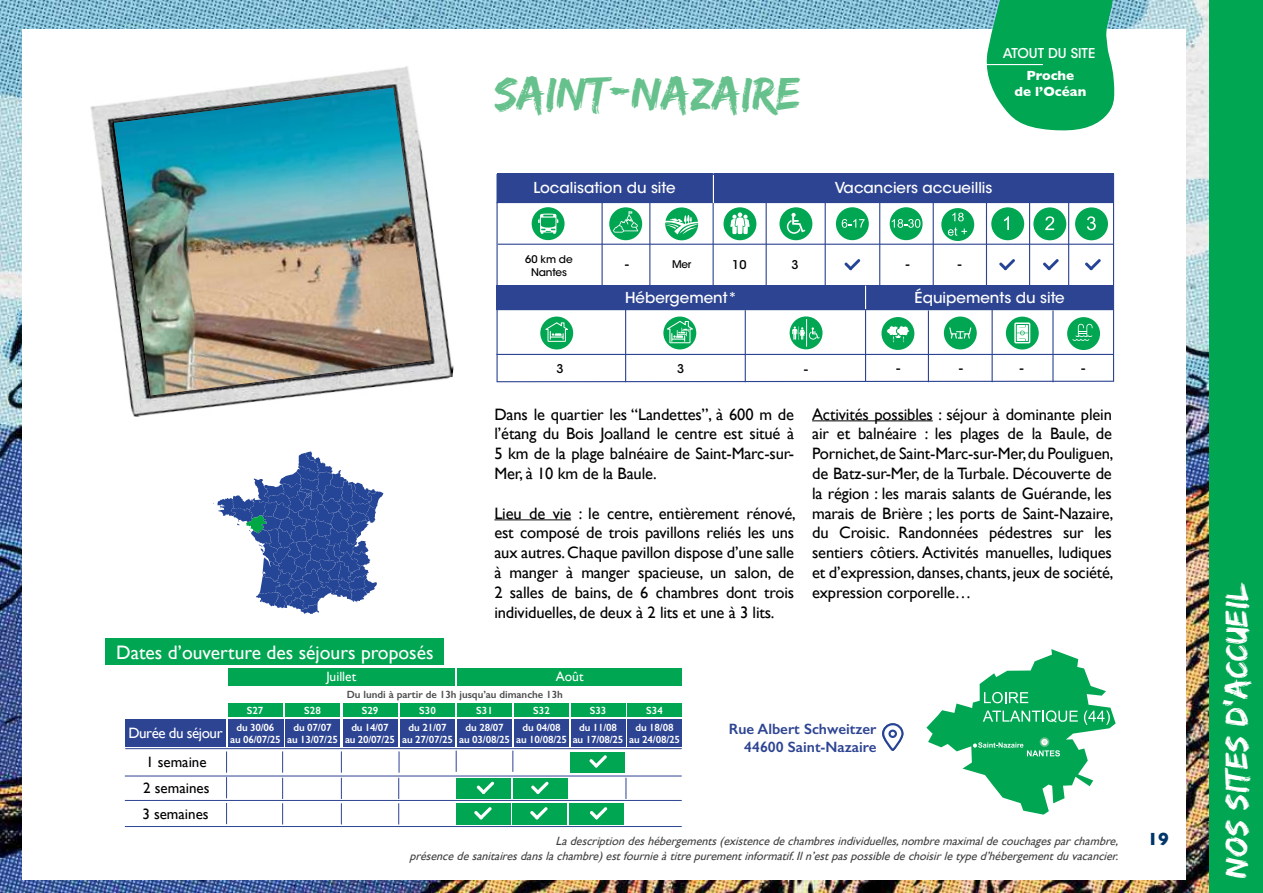
<style>
.page{position:relative;width:1263px;height:893px;background:#fff}
.page>*{position:absolute;margin:0;border:0;box-sizing:border-box;transform-origin:0 0}
.t1{font:48px "Edo SZ";color:#67c18c}
.t2{font:33px "Edo SZ";letter-spacing:.02em;color:#fff}
.t3{font:19.5px "Gill Sans";color:#fff}
.t4{font:700 18px "Gill Sans";color:#00366c}
.t5{font:16.5px/19.8px "Gill Sans";letter-spacing:-.01em;color:#000;text-align:justify}
.t6{font:500 15px "ITC Avant Garde Std";color:#fff}
.t7{font:600 15px/18px "Gill Sans";color:#2d4492;text-align:right}
.t8{font:15px/25.8px "Gill Sans";color:#000}
.t9{font:15px "Gill Sans";letter-spacing:-.03em;color:#fff}
.t10{font:700 13.5px/16.2px "Gill Sans";color:#fff;text-align:center}
.t11{font:13.5px "Gill Sans";color:#fff}
.t12{font:500 13.5px "ITC Avant Garde Std";color:#fff}
.t13{font:500 13.5px "ITC Avant Garde Std";color:#000}
.t14{font:italic 12px/14.4px "Gill Sans";color:#414042;text-align:right}
.t15{font:500 12px "ITC Avant Garde Std";color:#000}
.t16{font:600 10.5px/12.6px "Gill Sans";letter-spacing:-.02em;color:#fff;text-align:center}
.t17{font:600 10.5px "Gill Sans";color:#4d4d4f}
.t18{font:500 10.5px/12.6px "ITC Avant Garde Std";letter-spacing:-.01em;color:#000;text-align:center}
</style>
<div class="page">
<img style="left:0;top:0;width:1209px;height:893px">
<div style="left:1209px;top:0;width:54px;height:893px;background:#00a651"></div>
<div style="left:22px;top:29px;width:1163px;height:850px;background:#fff"></div>
<svg style="left:496px;top:173px;width:619px;height:210px"></svg>
<svg style="left:213px;top:451px;width:171px;height:163px"></svg>
<hr style="left:125px;top:826px;width:557px;height:1px;background:#2d4492">
<div style="left:106px;top:639px;width:338px;height:26px;background:#00a651"></div>
<div style="left:125px;top:719px;width:101px;height:28px;background:#2d4492"></div>
<div style="left:228px;top:719px;width:55px;height:28px;background:#2d4492"></div>
<div style="left:228px;top:668px;width:227px;height:17px;background:#00a651"></div>
<div style="left:228px;top:703px;width:54px;height:14px;background:#00a651"></div>
<div style="left:285px;top:703px;width:55px;height:14px;background:#00a651"></div>
<div style="left:343px;top:703px;width:54px;height:14px;background:#00a651"></div>
<div style="left:400px;top:703px;width:55px;height:14px;background:#00a651"></div>
<div style="left:457px;top:703px;width:55px;height:14px;background:#00a651"></div>
<div style="left:514px;top:703px;width:55px;height:14px;background:#00a651"></div>
<div style="left:571px;top:703px;width:54px;height:14px;background:#00a651"></div>
<div style="left:627px;top:703px;width:55px;height:14px;background:#00a651"></div>
<div style="left:458px;top:668px;width:224px;height:17px;background:#00a651"></div>
<div style="left:457px;top:719px;width:55px;height:28px;background:#2d4492"></div>
<div style="left:285px;top:719px;width:55px;height:28px;background:#2d4492"></div>
<div style="left:514px;top:719px;width:55px;height:28px;background:#2d4492"></div>
<div style="left:343px;top:719px;width:54px;height:28px;background:#2d4492"></div>
<div style="left:571px;top:719px;width:54px;height:28px;background:#2d4492"></div>
<div style="left:627px;top:719px;width:55px;height:28px;background:#2d4492"></div>
<div style="left:400px;top:719px;width:55px;height:28px;background:#2d4492"></div>
<div style="left:513px;top:778px;width:54px;height:20px;background:#00a651"></div>
<div style="left:513px;top:803px;width:54px;height:21px;background:#00a651"></div>
<div style="left:569px;top:803px;width:55px;height:21px;background:#00a651"></div>
<div style="left:570px;top:752px;width:55px;height:21px;background:#00a651"></div>
<div style="left:456px;top:778px;width:55px;height:21px;background:#00a651"></div>
<div style="left:456px;top:803px;width:55px;height:21px;background:#00a651"></div>
<hr style="left:125px;top:776px;width:557px;height:1px;background:#2d4492">
<hr style="left:125px;top:748px;width:557px;height:1px;background:#2d4492">
<hr style="left:125px;top:800px;width:557px;height:1px;background:#2d4492">
<svg style="left:282px;top:751px;width:1px;height:73px"></svg>
<svg style="left:626px;top:778px;width:1px;height:21px"></svg>
<svg style="left:341px;top:751px;width:1px;height:73px"></svg>
<svg style="left:398px;top:751px;width:2px;height:73px"></svg>
<svg style="left:456px;top:751px;width:1px;height:21px"></svg>
<svg style="left:512px;top:751px;width:1px;height:21px"></svg>
<svg style="left:226px;top:751px;width:1px;height:73px"></svg>
<svg style="left:589px;top:755px;width:18px;height:13px"></svg>
<svg style="left:530px;top:807px;width:18px;height:12px"></svg>
<svg style="left:474px;top:807px;width:18px;height:12px"></svg>
<svg style="left:531px;top:782px;width:18px;height:12px"></svg>
<svg style="left:590px;top:807px;width:17px;height:12px"></svg>
<svg style="left:477px;top:782px;width:17px;height:12px"></svg>
<svg style="left:926px;top:649px;width:190px;height:166px"></svg>
<svg style="left:882px;top:723px;width:22px;height:28px"></svg>
<div style="left:888px;top:730px;width:9px;height:8px;border:2px solid #264497;border-radius:50%"></div>
<hr style="left:494px;top:519px;width:77px;height:1px;background:#000">
<hr style="left:812px;top:420px;width:121px;height:1px;background:#000">
<svg style="left:983px;top:0;width:136px;height:131px"></svg>
<hr style="left:983px;top:64px;width:60px;height:1px;background:#fff">
<img style="left:8px;top:3px;width:395px;height:21px">
<img style="left:90px;top:66px;width:364px;height:351px">
<img style="left:114px;top:88px;width:317px;height:307px">
<p class="t12" style="left:1003px;top:45px;width:94px">ATOUT DU SITE</p>
<h1 class="t1" style="left:494px;top:66px;width:307px">SAINT-NAZAIRE</h1>
<p class="t10" style="left:1014px;top:67px;width:73px">Proche<br>de l’Océan</p>
<p class="t6" style="left:534px;top:179px;width:143px">Localisation du site</p>
<p class="t6" style="left:835px;top:179px;width:159px">Vacanciers accueillis</p>
<p class="t18" style="left:525px;top:253px;width:49px">60 km de<br>Nantes</p>
<p class="t13" style="left:625px;top:255px;width:5px">-</p>
<p class="t18" style="left:672px;top:258px;width:21px">Mer</p>
<p class="t13" style="left:906px;top:255px;width:5px">-</p>
<p class="t15" style="left:732px;top:257px;width:16px">10</p>
<p class="t15" style="left:791px;top:257px;width:9px">3</p>
<p class="t13" style="left:958px;top:255px;width:5px">-</p>
<p class="t6" style="left:625px;top:289px;width:113px">Hébergement*</p>
<p class="t6" style="left:915px;top:289px;width:151px">Équipements du site</p>
<p class="t15" style="left:556px;top:361px;width:9px">3</p>
<p class="t15" style="left:677px;top:361px;width:9px">3</p>
<p class="t13" style="left:804px;top:361px;width:5px">-</p>
<p class="t13" style="left:897px;top:360px;width:5px">-</p>
<p class="t13" style="left:959px;top:360px;width:5px">-</p>
<p class="t13" style="left:1020px;top:360px;width:5px">-</p>
<p class="t13" style="left:1081px;top:360px;width:5px">-</p>
<p class="t3" style="left:116px;top:641px;width:319px">Dates d’ouverture des séjours proposés</p>
<p class="t5" style="left:494px;top:404px;width:301px">Dans le quartier les “Landettes”, à 600 m de l’étang du Bois Joalland le centre est situé à 5 km de la plage balnéaire de Saint-Marc-sur-Mer, à 10 km de la Baule.</p>
<p class="t5" style="left:494px;top:503px;width:303px">Lieu de vie : le centre, entièrement rénové, est composé de trois pavillons reliés les uns aux autres. Chaque pavillon dispose d’une salle à manger à manger spacieuse, un salon, de 2 salles de bains, de 6 chambres dont trois individuelles, de deux à 2 lits et une à 3 lits.</p>
<p class="t11" style="left:556px;top:669px;width:29px">Août</p>
<p class="t11" style="left:326px;top:669px;width:31px">Juillet</p>
<p class="t17" style="left:347px;top:688px;width:218px">Du lundi à partir de 13h jusqu’au dimanche 13h</p>
<p class="t16" style="left:247px;top:704px;width:18px">S27</p>
<p class="t16" style="left:304px;top:704px;width:18px">S28</p>
<p class="t16" style="left:362px;top:704px;width:18px">S29</p>
<p class="t16" style="left:419px;top:704px;width:18px">S30</p>
<p class="t16" style="left:476px;top:704px;width:18px">S31</p>
<p class="t16" style="left:533px;top:704px;width:18px">S32</p>
<p class="t16" style="left:590px;top:704px;width:18px">S33</p>
<p class="t16" style="left:646px;top:704px;width:18px">S34</p>
<p class="t5" style="left:812px;top:404px;width:303px">Activités possibles : séjour à dominante plein air et balnéaire : les plages de la Baule, de Pornichet, de Saint-Marc-sur-Mer, du Pouliguen, de Batz-sur-Mer, de la Turbale. Découverte de la région : les marais salants de Guérande, les marais de Brière ; les ports de Saint-Nazaire, du Croisic. Randonnées pédestres sur les sentiers côtiers. Activités manuelles, ludiques et d’expression, danses, chants, jeux de société, expression corporelle…</p>
<p class="t16" style="left:230px;top:721px;width:52px">du 30/06 au 06/07/25</p>
<p class="t16" style="left:287px;top:721px;width:52px">du 07/07 au 13/07/25</p>
<p class="t16" style="left:516px;top:721px;width:52px">du 04/08 au 10/08/25</p>
<p class="t16" style="left:345px;top:721px;width:51px">du 14/07 au 20/07/25</p>
<p class="t16" style="left:573px;top:721px;width:52px">du 11/08 au 17/08/25</p>
<p class="t16" style="left:629px;top:721px;width:52px">du 18/08 au 24/08/25</p>
<p class="t16" style="left:402px;top:721px;width:52px">du 21/07 au 27/07/25</p>
<p class="t7" style="left:729px;top:720px;width:149px">Rue Albert Schweitzer<br>44600 Saint-Nazaire</p>
<p class="t16" style="left:459px;top:721px;width:52px">du 28/07 au 03/08/25</p>
<p class="t9" style="left:128px;top:724px;width:96px">Durée du séjour</p>
<p class="t8" style="left:142px;top:749px;width:69px">1 semaine<br>2 semaines<br>3 semaines</p>
<p class="t14" style="left:409px;top:834px;width:714px">Ladescriptiondeshébergements(existencedechambresindividuelles,nombremaximaldecouchagesparchambre, présencedesanitairesdanslachambre)estfournieàtitrepurementinformatif.Iln’estpaspossibledechoisirletyped’hébergementduvacancier.</p>
<p class="t4" style="left:1147px;top:824px;width:23px">19</p>
<h2 class="t2" style="left:1217px;top:878px;width:297px;rotate:-90deg">NOS SITES D’ACCUEIL</h2>
</div>
